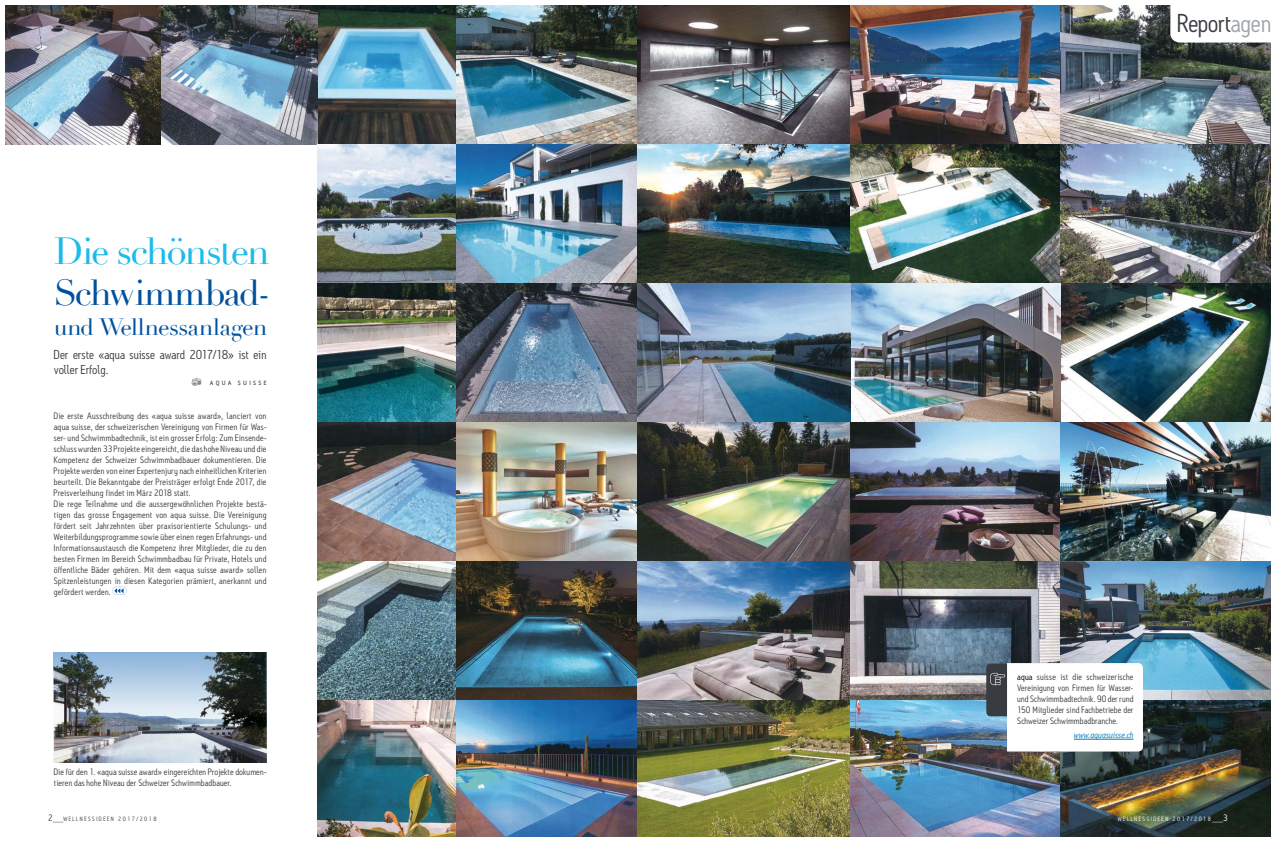
<style>
.page{position:relative;width:1276px;height:842px;background:#fff}
.page>*{position:absolute;margin:0;border:0;box-sizing:border-box;transform-origin:0 0}
.t1{font:37px "Didot";letter-spacing:-.055em;color:#1bbbea}
.t2{font:35.5px "Didot";letter-spacing:-.05em;color:#00519e}
.t3{font:25px "Antitled";letter-spacing:-.015em;color:#383b3f}
.t4{font:23.2px "Didot";letter-spacing:-.025em;color:#00519e}
.t5{font:12.5px/15px "Antitled";color:#383b3f}
.t6{font:9px/11px "Antitled";letter-spacing:.02em;color:#383b3f}
.t7{font:italic 9px "Antitled";letter-spacing:.02em;color:#0077b3}
.t8{font:9px "Antitled Book Caps";letter-spacing:.25em;color:#383b3f}
.t9{font:6px "Antitled";letter-spacing:.25em;color:#383b3f}
.t10{font:6px "Antitled";letter-spacing:.25em;color:#fff}
.s1{color:#a0a5a9}
.s2{color:#000}
.s3{font-size:9px}
</style>
<div class="page">
<img style="left:6px;top:6px;width:1264px;height:139px">
<img style="left:317px;top:145px;width:953px;height:691px">
<svg style="left:113px;top:587px;width:13px;height:8px"></svg>
<div style="left:986px;top:664px;width:63px;height:52px;background:#383b3f;border-radius:4px"></div>
<svg style="left:990px;top:663px;width:153px;height:88px"></svg>
<hr style="left:1074px;top:739px;width:59px;height:1px;background:#0077b3">
<svg style="left:1170px;top:5px;width:101px;height:38px"></svg>
<img style="left:54px;top:652px;width:212px;height:111px">
<h1 class="t1" style="left:54px;top:229px;width:217px">Die schönsten</h1>
<h2 class="t2" style="left:54px;top:272px;width:218px">Schwimmbad-</h2>
<h3 class="t4" style="left:54px;top:313px;width:215px">und Wellnessanlagen</h3>
<h3 class="t5" style="left:54px;top:347px;width:214px">Der erste «aqua suisse award 2017/18» ist ein voller Erfolg.</h3>
<p class="t8" style="left:210px;top:376px;width:58px">aqua suisse</p>
<p class="t6" style="left:54px;top:410px;width:214px">Die erste Ausschreibung des «aqua suisse award», lanciert von aqua suisse, der schweizerischen Vereinigung von Firmen für Was&shy;ser- und Schwimmbadtechnik, ist ein grosser Erfolg: Zum Einsende&shy;schluss wurden 33 Projekte eingereicht, die das hohe Niveau und die Kompetenz der Schweizer Schwimmbadbauer dokumentieren. Die Projekte werden von einer Expertenjury nach einheitlichen Kriterien beurteilt. Die Bekanntgabe der Preisträger erfolgt Ende 2017, die Preisverleihung findet im März 2018 statt.<br>Die rege Teilnahme und die aussergewöhnlichen Projekte bestä&shy;tigen das grosse Engagement von aqua suisse. Die Vereinigung fördert seit Jahrzehnten über praxisorientierte Schulungs- und Weiterbildungsprogramme sowie über einen regen Erfahrungs- und Informationsaustausch die Kompetenz ihrer Mitglieder, die zu den besten Firmen im Bereich Schwimmbadbau für Private, Hotels und öffentliche Bäder gehören. Mit dem «aqua suisse award» sollen Spitzenleistungen in diesen Kategorien prämiert, anerkannt und gefördert werden.</p>
<h3 class="t3" style="left:1178px;top:8px;width:95px">Report<span class="s1">agen</span></h3>
<p class="t6" style="left:1017px;top:671px;width:118px;text-align:justify"><span class="s2">aqua</span> suisse ist die schweizerische Vereinigung von Firmen für Wasser&shy;und Schwimmbadtechnik. 90 der rund 150 Mitglieder sind Fachbetriebe der Schweizer Schwimmbadbranche.</p>
<p class="t7" style="left:1074px;top:729px;width:61px">www.aquasuisse.ch</p>
<p class="t6" style="left:54px;top:766px;width:214px">Die für den 1. «aqua suisse award» eingereichten Projekte dokumen&shy;tieren das hohe Niveau der Schweizer Schwimmbadbauer.</p>
<p class="t9" style="left:48px;top:815px;width:110px"><span class="s3">2</span>____WELLNESSIDEEN 2017/2018</p>
<p class="t10" style="left:1118px;top:815px;width:111px">WELLNESSIDEEN 2017/2018____<span class="s3">3</span></p>
</div>
